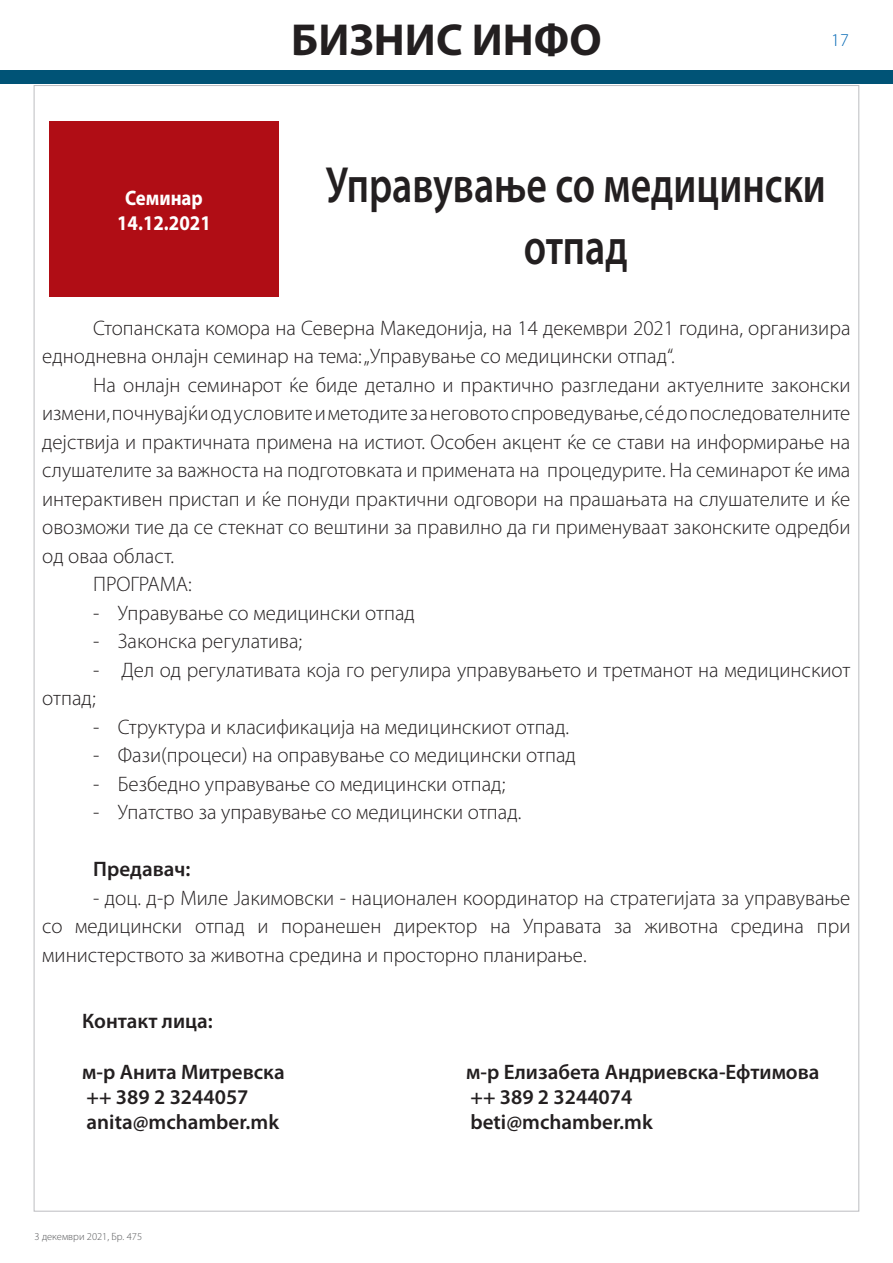
<style>
.page{position:relative;width:893px;height:1263px;background:#fff}
.page>*{position:absolute;margin:0;border:0;box-sizing:border-box;transform-origin:0 0}
.t1{font:600 51px/61.2px "Myriad Pro";color:#231f20;text-align:center;scale:.78 1}
.t2{font:700 45px "Myriad Pro";color:#231f20}
.t3{font:300 21px/28.5px "Myriad Pro";color:#231f20}
.t4{font:600 21px/25.2px "Myriad Pro";color:#231f20}
.t5{font:700 21px/25.2px "Myriad Pro";color:#fff;text-align:center;scale:.9 1}
.t6{font:300 18px "Myriad Pro";color:#0167b4}
.t7{font:300 10.5px "Myriad Pro";color:#57585a}
</style>
<div class="page">
<div style="left:0;top:70px;width:893px;height:14px;background:#005376"></div>
<div style="left:49px;top:122px;width:230px;height:175px;background:#b00d15"></div>
<p class="t5" style="left:117px;top:184px;width:106px">Семинар<br>14.12.2021</p>
<h2 class="t2" style="left:291px;top:11px;width:312px">БИЗНИС ИНФО</h2>
<p class="t6" style="left:831px;top:29px;width:19px">17</p>
<h1 class="t1" style="left:326px;top:153px;width:643px">Управување со медицински отпад</h1>
<p class="t3" style="left:42px;top:313px;width:810px;text-indent:51px">Стопанската комора на Северна Македонија, на 14 декември 2021 година, организира еднодневна онлајн семинар на тема: „Управување со медицински отпад“.</p>
<p class="t3" style="left:93px;top:370px;width:759px">На онлајн семинарот ќе биде детално и практично разгледани актуелните законски</p>
<p class="t3" style="left:42px;top:399px;width:810px">измени, почнувајќи од условите и методите за неговото спроведување, сé до последователните</p>
<p class="t3" style="left:42px;top:427px;width:810px">дејствија и практичната примена на истиот. Особен акцент ќе се стави на информирање на</p>
<p class="t3" style="left:42px;top:456px;width:810px">слушателите за важноста на подготовката и примената на процедурите. На семинарот ќе има</p>
<p class="t3" style="left:42px;top:484px;width:810px">интерактивен пристап и ќе понуди практични одговори на прашањата на слушателите и ќе</p>
<p class="t3" style="left:42px;top:513px;width:810px">овозможи тие да се стекнат со вештини за правилно да ги применуваат законските одредби</p>
<p class="t3" style="left:42px;top:541px;width:133px">од оваа област.</p>
<p class="t3" style="left:93px;top:570px;width:100px">ПРОГРАМА:</p>
<p class="t3" style="left:93px;top:598px;width:323px">- Управување со медицински отпад</p>
<p class="t3" style="left:93px;top:627px;width:211px">- Законска регулатива;</p>
<p class="t3" style="left:42px;top:655px;width:810px;text-indent:51px">- Дел од регулативата која го регулира управувањето и третманот на медицинскиот отпад;</p>
<p class="t3" style="left:93px;top:712px;width:478px">- Структура и класификација на медицинскиот отпад.</p>
<p class="t3" style="left:93px;top:741px;width:484px">- Фази(процеси) на оправување со медицински отпад</p>
<p class="t3" style="left:93px;top:769px;width:414px">- Безбедно управување со медицински отпад;</p>
<p class="t3" style="left:93px;top:798px;width:430px">- Упатство за управување со медицински отпад.</p>
<p class="t4" style="left:93px;top:856px;width:99px">Предавач:</p>
<p class="t3" style="left:42px;top:883px;width:810px;text-align:justify;text-indent:51px">- доц. д-р Миле Јакимовски - национален координатор на стратегијата за управување со медицински отпад и поранешен директор на Управата за животна средина при министерството за животна средина и просторно планирање.</p>
<p class="t4" style="left:82px;top:1008px;width:132px">Контакт лица:</p>
<p class="t4" style="left:82px;top:1058px;width:204px">м-р Анита Митревска ++ 389 2 3244057 anita@mchamber.mk</p>
<p class="t4" style="left:466px;top:1058px;width:355px">м-р Елизабета Андриевска-Ефтимова ++ 389 2 3244074<br>beti@mchamber.mk</p>
<p class="t7" style="left:35px;top:1230px;width:109px">3 декември 2021, Бр. 475</p>
</div>
